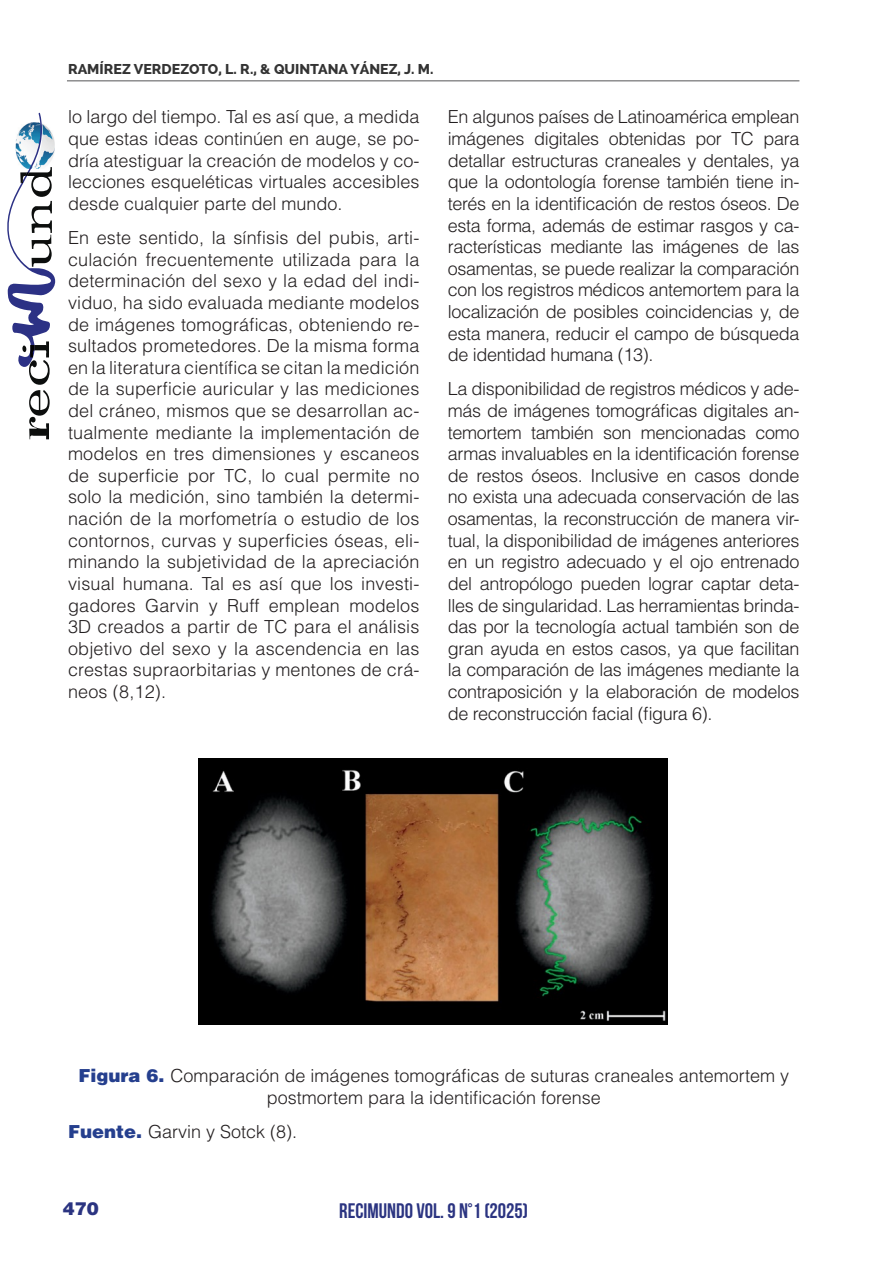
<style>
.page{position:relative;width:893px;height:1263px;background:#fff}
.page>*{position:absolute;margin:0;border:0;box-sizing:border-box;transform-origin:0 0}
.t1{font:700 21px "Bebas Neue";color:#2b3481}
.t2{font:300 18px/21.6px "Helvetica LT Std";color:#231f20;text-align:justify}
.t3{font:900 18px "Helvetica LT Std";color:#2b3481}
.t4{font:800 14.25px "Raleway";color:#333}
.s1{font-weight:900;color:#253f8e}
</style>
<div class="page">
<hr style="left:67px;top:80px;width:732px;height:1px;background:#545557">
<svg style="left:7px;top:113px;width:48px;height:326px"></svg>
<img style="left:198px;top:759px;width:470px;height:266px">
<p class="t4" style="left:68px;top:60px;width:367px">RAMÍREZ VERDEZOTO, L. R., &amp; QUINTANA YÁNEZ, J. M.</p>
<p class="t2" style="left:68px;top:106px;width:353px">lo largo del tiempo. Tal es así que, a medida que estas ideas continúen en auge, se po&shy;dría atestiguar la creación de modelos y co&shy;lecciones esqueléticas virtuales accesibles desde cualquier parte del mundo.</p>
<p class="t2" style="left:68px;top:227px;width:353px">En este sentido, la sínfisis del pubis, arti&shy;culación frecuentemente utilizada para la determinación del sexo y la edad del indi&shy;viduo, ha sido evaluada mediante modelos de imágenes tomográficas, obteniendo re&shy;sultados prometedores. De la misma forma en la literatura científica se citan la medición de la superficie auricular y las mediciones del cráneo, mismos que se desarrollan ac&shy;tualmente mediante la implementación de modelos en tres dimensiones y escaneos de superficie por TC, lo cual permite no solo la medición, sino también la determi&shy;nación de la morfometría o estudio de los contornos, curvas y superficies óseas, eli&shy;minando la subjetividad de la apreciación visual humana. Tal es así que los investi&shy;gadores Garvin y Ruff emplean modelos 3D creados a partir de TC para el análisis objetivo del sexo y la ascendencia en las crestas supraorbitarias y mentones de crá&shy;neos (8,12).</p>
<p class="t2" style="left:448px;top:106px;width:353px">En algunos países de Latinoamérica emplean imágenes digitales obtenidas por TC para detallar estructuras craneales y dentales, ya que la odontología forense también tiene in&shy;terés en la identificación de restos óseos. De esta forma, además de estimar rasgos y ca&shy;racterísticas mediante las imágenes de las osamentas, se puede realizar la comparación con los registros médicos antemortem para la localización de posibles coincidencias y, de esta manera, reducir el campo de búsqueda de identidad humana (13).</p>
<p class="t2" style="left:448px;top:378px;width:353px">La disponibilidad de registros médicos y ade&shy;más de imágenes tomográficas digitales an&shy;temortem también son mencionadas como armas invaluables en la identificación forense de restos óseos. Inclusive en casos donde no exista una adecuada conservación de las osamentas, la reconstrucción de manera vir&shy;tual, la disponibilidad de imágenes anteriores en un registro adecuado y el ojo entrenado del antropólogo pueden lograr captar deta&shy;lles de singularidad. Las herramientas brinda&shy;das por la tecnología actual también son de gran ayuda en estos casos, ya que facilitan la comparación de las imágenes mediante la contraposición y la elaboración de modelos de reconstrucción facial (figura 6).</p>
<p class="t2" style="left:78px;top:1065px;width:712px;text-align:center"><span class="s1">Figura 6.</span> Comparación de imágenes tomográficas de suturas craneales antemortem y postmortem para la identificación forense</p>
<p class="t2" style="left:68px;top:1121px;width:231px"><span class="s1">Fuente.</span> Garvin y Sotck (8).</p>
<p class="t3" style="left:63px;top:1197px;width:38px">470</p>
<p class="t1" style="left:339px;top:1199px;width:190px">RECIMUNDO VOL. 9 N°1 (2025)</p>
</div>
